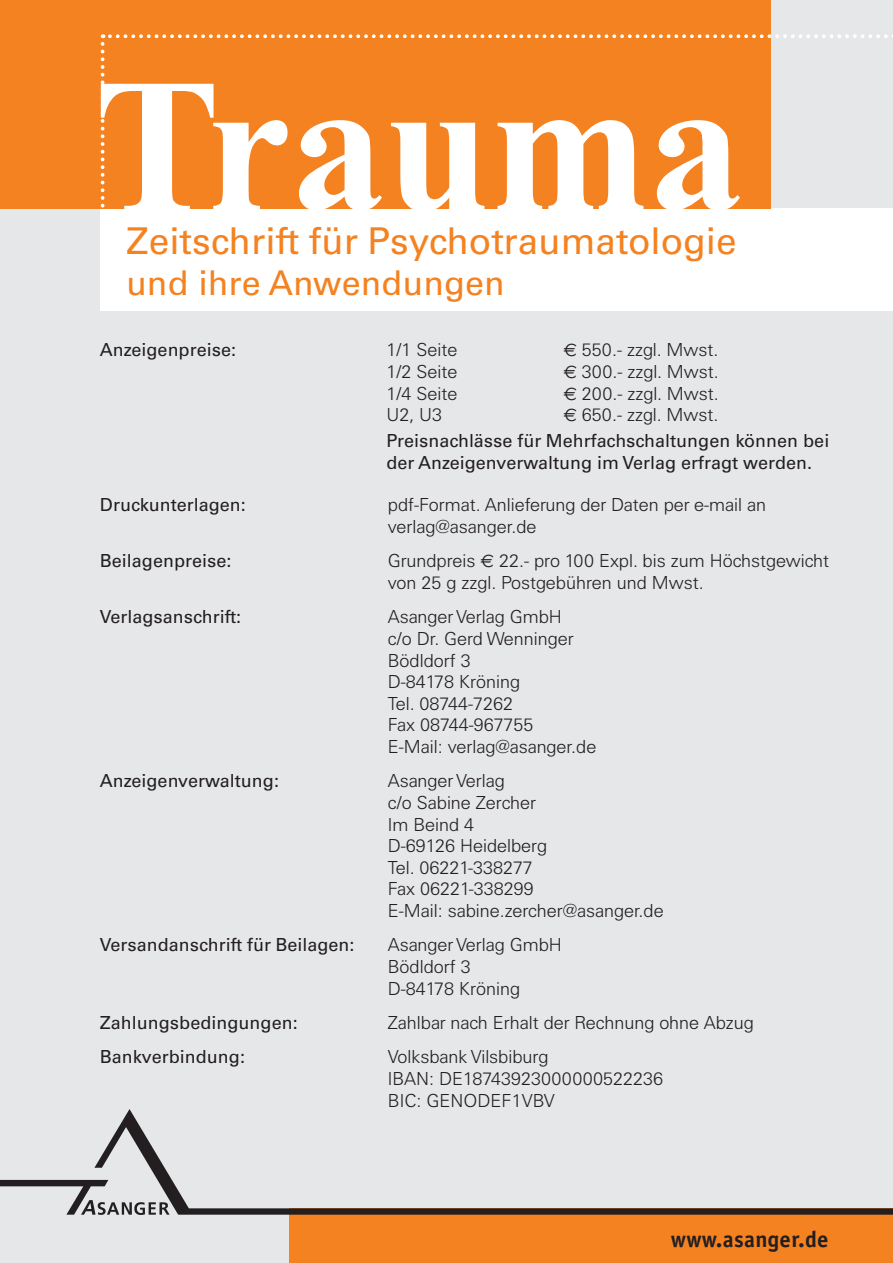
<style>
.page{position:relative;width:893px;height:1263px;background:#e6e7e9}
.page>*{position:absolute;margin:0;border:0;box-sizing:border-box;transform-origin:0 0}
.t1{font:700 189.45px "Times New Roman";color:#fff}
.t2{font:36.9px "Univers S";color:#f58220}
.t3{font:34.05px "Univers S";color:#f58220}
.t4{font:700 22.8px "Officina Sans";letter-spacing:.015em;color:#231f20}
.t5{font:300 18px/21.6px "Univers S";color:#231f20}
.t6{font:18px/25.8px "Univers S";color:#231f20}
.s1{font-family:"Euro Sig";font-weight:400}
.s2{font-family:"Euro Sig"}
.s3{font-weight:300}
</style>
<div class="page">
<div style="left:289px;top:1209px;width:604px;height:54px;background:#f58220"></div>
<div style="left:100px;top:208px;width:793px;height:102px;background:#fff"></div>
<div style="left:0;top:0;width:771px;height:208px;background:#f58220"></div>
<svg style="left:101px;top:44px;width:3px;height:165px"></svg>
<svg style="left:103px;top:34px;width:790px;height:4px"></svg>
<img style="left:0;top:1109px;width:893px;height:105px">
<h1 class="t1" style="left:94px;top:15px;width:651px">Trauma</h1>
<h2 class="t2" style="left:126px;top:219px;width:612px">Zeitschrift für Psychotraumatologie</h2>
<h3 class="t3" style="left:126px;top:263px;width:380px">und ihre Anwendungen</h3>
<p class="t6" style="left:100px;top:337px;width:138px">Anzeigenpreise:</p>
<p class="t5" style="left:386px;top:339px;width:72px">1/1 Seite</p>
<p class="t5" style="left:563px;top:339px;width:156px"><span class="s1">€</span> 550.- zzgl. Mwst.</p>
<p class="t5" style="left:386px;top:361px;width:72px">1/2 Seite</p>
<p class="t5" style="left:563px;top:361px;width:157px"><span class="s1">€</span> 300.- zzgl. Mwst.</p>
<p class="t5" style="left:386px;top:382px;width:72px">1/4 Seite</p>
<p class="t5" style="left:563px;top:382px;width:157px"><span class="s1">€</span> 200.- zzgl. Mwst.</p>
<p class="t5" style="left:386px;top:404px;width:57px">U2, U3</p>
<p class="t6" style="left:386px;top:402px;width:444px;text-indent:177px"><span class="s2">€</span> <span class="s3">650.- zzgl. Mwst.<br></span>Preisnachlässe für Mehrfachschaltungen können bei</p>
<p class="t6" style="left:386px;top:449px;width:427px">der Anzeigenverwaltung im Verlag erfragt werden.</p>
<p class="t6" style="left:100px;top:492px;width:147px">Druckunterlagen:</p>
<p class="t5" style="left:388px;top:494px;width:380px">pdf-Format. Anlieferung der Daten per e-mail an verlag@asanger.de</p>
<p class="t6" style="left:100px;top:548px;width:133px">Beilagenpreise:</p>
<p class="t5" style="left:388px;top:550px;width:443px">Grundpreis <span class="s1">€</span> 22.- pro 100 Expl. bis zum Höchstgewicht von 25 g zzgl. Postgebühren und Mwst.</p>
<p class="t6" style="left:100px;top:604px;width:143px">Verlagsanschrift:</p>
<p class="t5" style="left:388px;top:606px;width:210px">Asanger Verlag GmbH<br>c/o Dr. Gerd Wenninger<br>Bödldorf 3<br>D-84178 Kröning<br>Tel. 08744-7262<br>Fax 08744-967755<br>E-Mail: verlag@asanger.de</p>
<p class="t6" style="left:100px;top:768px;width:181px">Anzeigenverwaltung:</p>
<p class="t5" style="left:388px;top:770px;width:277px">Asanger Verlag<br>c/o Sabine Zercher<br>Im Beind 4<br>D-69126 Heidelberg<br>Tel. 06221-338277<br>Fax 06221-338299<br>E-Mail: sabine.zercher@asanger.de</p>
<p class="t6" style="left:100px;top:932px;width:256px">Versandanschrift für Beilagen:</p>
<p class="t5" style="left:388px;top:934px;width:175px">Asanger Verlag GmbH<br>Bödldorf 3<br>D-84178 Kröning</p>
<p class="t6" style="left:100px;top:1010px;width:199px">Zahlungsbedingungen:</p>
<p class="t5" style="left:388px;top:1012px;width:367px">Zahlbar nach Erhalt der Rechnung ohne Abzug</p>
<p class="t6" style="left:100px;top:1044px;width:147px">Bankverbindung:</p>
<p class="t5" style="left:388px;top:1046px;width:277px">Volksbank Vilsbiburg<br>IBAN: DE18743923000000522236<br>BIC: GENODEF1VBV</p>
<p class="t4" style="left:671px;top:1224px;width:159px">www.asanger.de</p>
</div>
